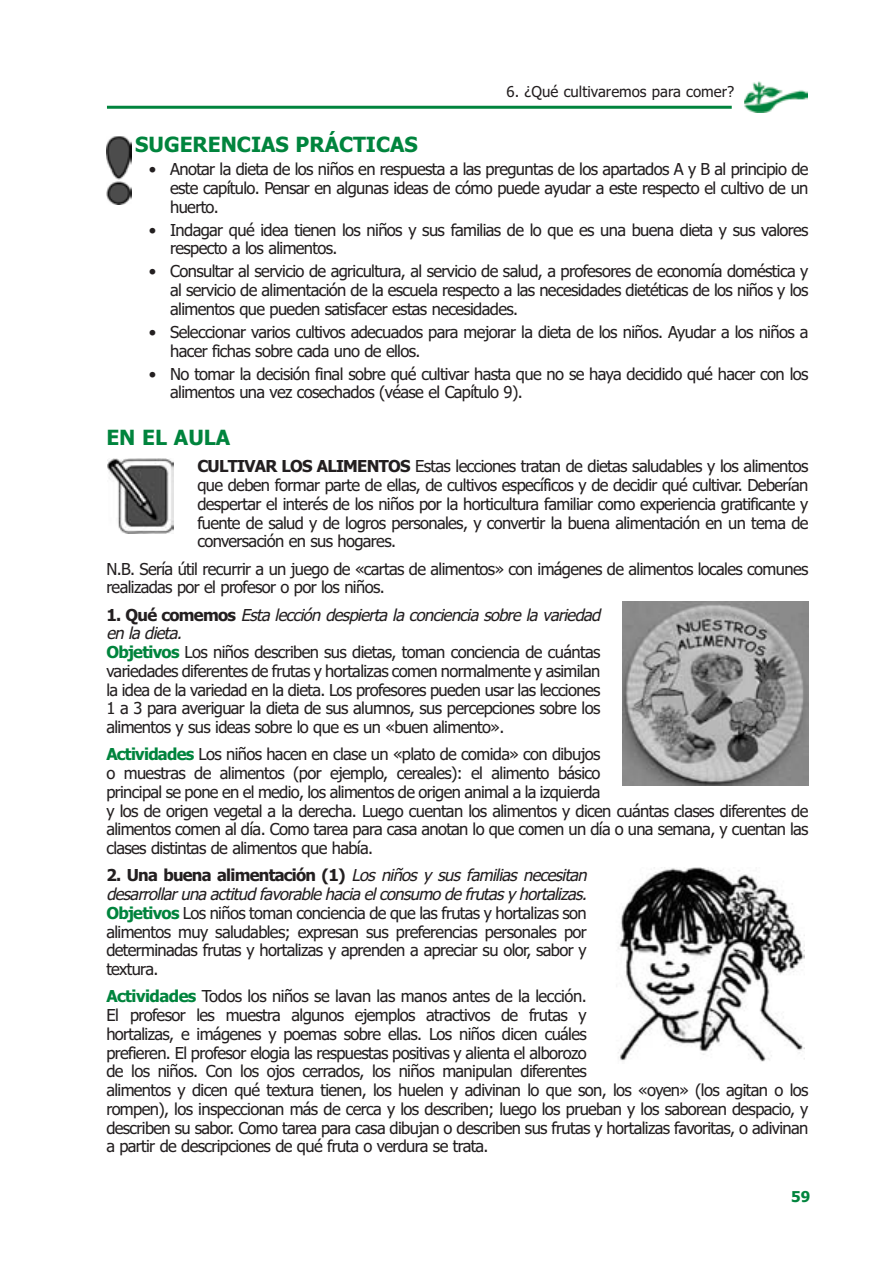
<style>
.page{position:relative;width:893px;height:1263px;background:#fff}
.page>*{position:absolute;margin:0;border:0;box-sizing:border-box;transform-origin:0 0}
.t1{font:700 21px "Tahoma";color:#00843d}
.t2{font:16.5px/18.8px "Tahoma";letter-spacing:-.04em;color:#231f20}
.t3{font:15px "Tahoma";color:#231f20}
.t4{font:700 15px "Tahoma";color:#00843d}
.s1{font-weight:700}
.s2{font-style:italic}
.s3{font-weight:700;color:#00843d}
</style>
<div class="page">
<hr style="left:107px;top:106px;width:624px;height:3px;background:#00843d">
<img style="left:744px;top:81px;width:63px;height:32px">
<img style="left:106px;top:136px;width:25px;height:68px">
<img style="left:107px;top:459px;width:67px;height:75px">
<img style="left:622px;top:601px;width:186px;height:184px">
<img style="left:618px;top:868px;width:186px;height:194px">
<p class="t3" style="left:506px;top:85px;width:229px">6. ¿Qué cultivaremos para comer?</p>
<p class="t1" style="left:135px;top:136px;width:284px">SUGERENCIAS PRÁCTICAS</p>
<p class="t2" style="left:170px;top:161px;width:640px;text-align:justify;text-indent:-21px">• Anotar la dieta de los niños en respuesta a las preguntas de los apartados A y B al principio de este capítulo. Pensar en algunas ideas de cómo puede ayudar a este respecto el cultivo de un huerto.</p>
<p class="t2" style="left:170px;top:222px;width:640px;text-indent:-21px">• Indagar qué idea tienen los niños y sus familias de lo que es una buena dieta y sus valores respecto a los alimentos.</p>
<p class="t2" style="left:170px;top:263px;width:639px;text-align:justify;text-indent:-21px">• Consultar al servicio de agricultura, al servicio de salud, a profesores de economía doméstica y al servicio de alimentación de la escuela respecto a las necesidades dietéticas de los niños y los alimentos que pueden satisfacer estas necesidades.</p>
<p class="t2" style="left:170px;top:324px;width:639px;text-indent:-21px">• Seleccionar varios cultivos adecuados para mejorar la dieta de los niños. Ayudar a los niños a hacer fichas sobre cada uno de ellos.</p>
<p class="t2" style="left:170px;top:366px;width:640px;text-indent:-21px">• No tomar la decisión final sobre qué cultivar hasta que no se haya decidido qué hacer con los alimentos una vez cosechados (véase el Capítulo 9).</p>
<p class="t1" style="left:106px;top:429px;width:125px">EN EL AULA</p>
<p class="t2" style="left:197px;top:458px;width:612px;text-align:justify"><span class="s1">CULTIVAR LOS ALIMENTOS</span> Estas lecciones tratan de dietas saludables y los alimentos que deben formar parte de ellas, de cultivos específicos y de decidir qué cultivar. Deberían despertar el interés de los niños por la horticultura familiar como experiencia gratificante y fuente de salud y de logros personales, y convertir la buena alimentación en un tema de conversación en sus hogares.</p>
<p class="t2" style="left:106px;top:561px;width:703px">N.B. Sería útil recurrir a un juego de «cartas de alimentos» con imágenes de alimentos locales comunes realizadas por el profesor o por los niños.</p>
<p class="t2" style="left:106px;top:607px;width:499px"><span class="s1">1 . Q u é c o m e m o s</span> <span class="s2">Esta lección despierta la conciencia sobre la variedad en la dieta.<br></span><span class="s3">Objetivos</span> Los niños describen sus dietas, toman conciencia de cuántas variedades diferentes de frutas y hortalizas comen normalmente y asimilan la idea de la variedad en la dieta. Los profesores pueden usar las lecciones 1 a 3 para averiguar la dieta de sus alumnos, sus percepciones sobre los alimentos y sus ideas sobre lo que es un «buen alimento».</p>
<p class="t2" style="left:106px;top:746px;width:703px"><span class="s3">Actividades</span> Los niños hacen en clase un «plato de comida» con dibujos<br>o muestras de alimentos (por ejemplo, cereales): el alimento básico<br>principal se pone en el medio, los alimentos de origen animal a la izquierda<br>y los de origen vegetal a la derecha. Luego cuentan los alimentos y dicen cuántas clases diferentes de alimentos comen al día. Como tarea para casa anotan lo que comen un día o una semana, y cuentan las clases distintas de alimentos que había.</p>
<p class="t2" style="left:106px;top:867px;width:485px"><span class="s1">2. Una buena alimentación (1)</span> <span class="s2">Los niños y sus familias necesitan desarrollaruna actitud favorable hacia elconsumo de frutasy hortalizas.<br></span><span class="s3">Objetivos</span> Los niños toman conciencia de que las frutas y hortalizas son alimentos muy saludables; expresan sus preferencias personales por determinadas frutas y hortalizas y aprenden a apreciar su olor, sabor y textura.</p>
<p class="t2" style="left:106px;top:988px;width:703px"><span class="s3">Actividades</span> Todos los niños se lavan las manos antes de la lección.<br>El profesor les muestra algunos ejemplos atractivos de frutas y<br>hortalizas, e imágenes y poemas sobre ellas. Los niños dicen cuáles<br>prefieren. El profesor elogia las respuestas positivas y alienta el alborozo<br>de los niños. Con los ojos cerrados, los niños manipulan diferentes<br>alimentos y dicen qué textura tienen, los huelen y adivinan lo que son, los «oyen» (los agitan o los rompen), los inspeccionan más de cerca y los describen; luego los prueban y los saborean despacio, y describen su sabor. Como tarea para casa dibujan o describen sus frutas y hortalizas favoritas, o adivinan a partir de descripciones de qué fruta o verdura se trata.</p>
<p class="t4" style="left:791px;top:1191px;width:21px">59</p>
</div>
